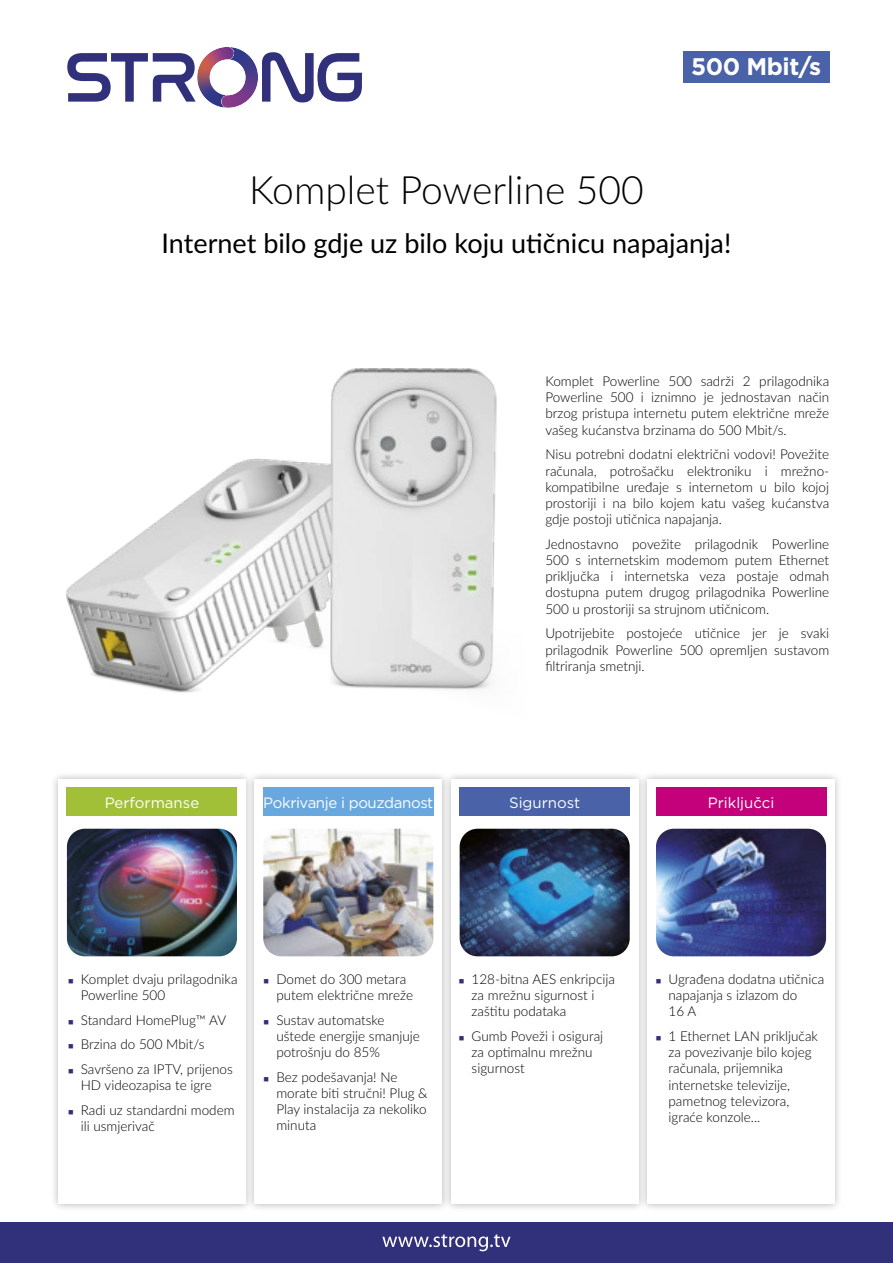
<style>
.page{position:relative;width:893px;height:1263px;background:#fff}
.page>*{position:absolute;margin:0;border:0;box-sizing:border-box;transform-origin:0 0}
.t1{font:300 39px "Lato";color:#000}
.t2{font:27px "Lato";color:#000}
.t3{font:700 24px "Gotham";letter-spacing:-.02em;color:#fff}
.t4{font:15px "Gotham";color:#fff}
.t5{font:15px "Gotham";letter-spacing:-.025em;color:#fff}
.t6{font:300 13.5px/16.2px "Lato";color:#000}
</style>
<div class="page">
<svg style="left:262px;top:52px;width:100px;height:50px"></svg>
<svg style="left:67px;top:47px;width:178px;height:61px"></svg>
<div style="left:50px;top:771px;width:204px;height:441px;background:#000;opacity:.3"></div>
<div style="left:58px;top:779px;width:187px;height:425px;background:#fff"></div>
<div style="left:246px;top:771px;width:204px;height:441px;background:#000;opacity:.3"></div>
<div style="left:255px;top:779px;width:187px;height:425px;background:#fff"></div>
<div style="left:443px;top:771px;width:203px;height:441px;background:#000;opacity:.3"></div>
<div style="left:451px;top:779px;width:187px;height:425px;background:#fff"></div>
<div style="left:639px;top:771px;width:204px;height:441px;background:#000;opacity:.3"></div>
<div style="left:647px;top:779px;width:188px;height:425px;background:#fff"></div>
<img style="left:67px;top:829px;width:170px;height:127px">
<img style="left:656px;top:829px;width:170px;height:127px">
<img style="left:460px;top:829px;width:170px;height:127px">
<img style="left:263px;top:829px;width:170px;height:127px">
<img style="left:67px;top:369px;width:430px;height:324px">
<div style="left:683px;top:51px;width:146px;height:31px;background:#4962a8"></div>
<div style="left:0;top:1222px;width:893px;height:41px;background:#31307b"></div>
<svg style="left:382px;top:1234px;width:129px;height:17px"></svg>
<div style="left:67px;top:787px;width:170px;height:29px;background:#a2c037"></div>
<div style="left:263px;top:787px;width:170px;height:29px;background:#69a8de"></div>
<div style="left:460px;top:787px;width:170px;height:29px;background:#4962a8"></div>
<div style="left:656px;top:787px;width:170px;height:29px;background:#c4007a"></div>
<h3 class="t3" style="left:691px;top:56px;width:132px">500 Mbit/s</h3>
<h1 class="t1" style="left:249px;top:175px;width:396px">Komplet Powerline 500</h1>
<h2 class="t2" style="left:162px;top:224px;width:571px">Internet bilo gdje uz bilo koju utičnicu napajanja!</h2>
<p class="t6" style="left:545px;top:373px;width:285px;text-align:justify">Komplet Powerline 500 sadrži 2 prilagodnika Powerline 500 i iznimno je jednostavan način brzog pristupa internetu putem električne mreže vašeg kućanstva brzinama do 500 Mbit/s.</p>
<p class="t6" style="left:545px;top:446px;width:285px;text-align:justify">Nisu potrebni dodatni električni vodovi! Povežite računala, potrošačku elektroniku i mrežno&shy;kompatibilne uređaje s internetom u bilo kojoj prostoriji i na bilo kojem katu vašeg kućanstva gdje postoji utičnica napajanja.</p>
<p class="t6" style="left:545px;top:535px;width:285px;text-align:justify">Jednostavno povežite prilagodnik Powerline 500 s internetskim modemom putem Ethernet priključka i internetska veza postaje odmah dostupna putem drugog prilagodnika Powerline 500 u prostoriji sa strujnom utičnicom.</p>
<p class="t6" style="left:545px;top:625px;width:285px;text-align:justify">Upotrijebite postojeće utičnice jer je svaki prilagodnik Powerline 500 opremljen sustavom filtriranja smetnji.</p>
<p class="t4" style="left:105px;top:796px;width:96px">Performanse</p>
<p class="t5" style="left:263px;top:796px;width:172px">Pokrivanje i pouzdanost</p>
<p class="t4" style="left:509px;top:796px;width:73px">Sigurnost</p>
<p class="t4" style="left:708px;top:796px;width:68px">Priključci</p>
<p class="t6" style="left:81px;top:970px;width:158px">Komplet dvaju prilagodnika<br>Powerline 500</p>
<p class="t6" style="left:81px;top:1007px;width:154px;line-height:24.8px">Standard HomePlug™ AV<br>Brzina do 500 Mbit/s<br>Savršeno za IPTV, prijenos</p>
<p class="t6" style="left:81px;top:1073px;width:155px;line-height:24.8px">HD videozapisa te igre<br>Radi uz standardni modem</p>
<p class="t6" style="left:81px;top:1118px;width:76px">ili usmjerivač</p>
<p class="t6" style="left:276px;top:972px;width:138px">Domet do 300 metara putem električne mreže</p>
<p class="t6" style="left:276px;top:1011px;width:145px">Sustav automatske uštede energije smanjuje potrošnju do 85%</p>
<p class="t6" style="left:276px;top:1068px;width:153px">Bez podešavanja! Ne morate biti stručni! Plug &amp;<br>Play instalacija za nekoliko minuta</p>
<p class="t6" style="left:472px;top:970px;width:145px">128-bitna AES enkripcija za mrežnu sigurnost i zaštitu podataka</p>
<p class="t6" style="left:472px;top:1027px;width:133px">Gumb Poveži i osiguraj za optimalnu mrežnu sigurnost</p>
<p class="t6" style="left:668px;top:970px;width:157px">Ugrađena dodatna utičnica napajanja s izlazom do<br>16 A</p>
<p class="t6" style="left:668px;top:1027px;width:151px">1 Ethernet LAN priključak za povezivanje bilo kojeg računala, prijemnika internetske televizije, pametnog televizora, igraće konzole...</p>
</div>
